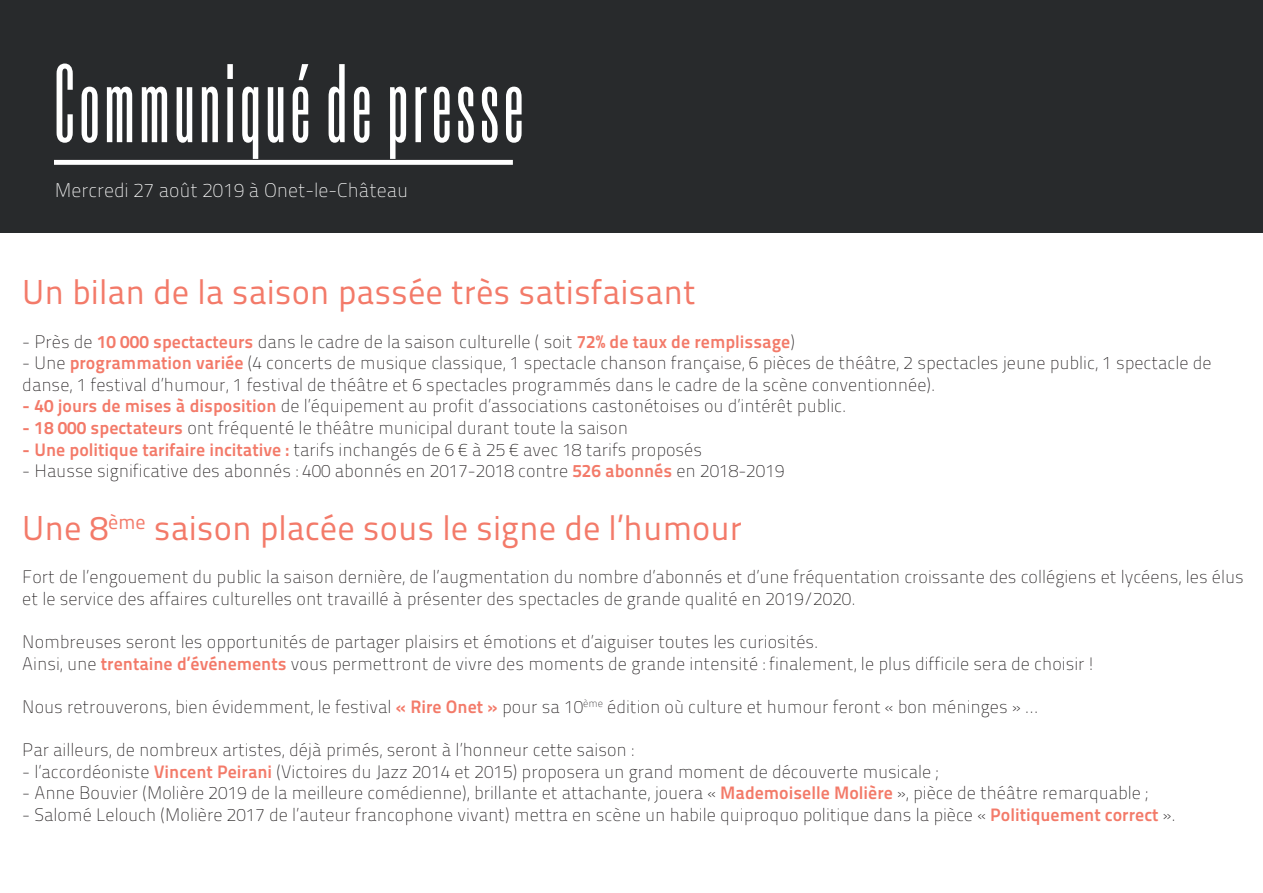
<style>
.page{position:relative;width:1263px;height:893px;background:#fff}
.page>*{position:absolute;margin:0;border:0;box-sizing:border-box;transform-origin:0 0}
.t1{font:100 111.6px "New Grotesk Square ONE";letter-spacing:.04em;color:#fff}
.t2{font:34.5px "Titillium Maps 29 L 400 wt";color:#f37a69}
.t3{font:19.65px "Titillium Maps 29 L 1 wt";color:#fff}
.t4{font:18px/21.6px "Titillium Maps 29 L 1 wt";color:#231f20}
.s1{font-family:"Titillium Maps 29 L 800 wt";color:#f37a69}
</style>
<div class="page">
<div style="left:0;top:0;width:1263px;height:233px;background:#282a2c"></div>
<div style="left:54px;top:160px;width:459px;height:5px;background:#fff"></div>
<h1 class="t1" style="left:54px;top:41px;width:471px">Communiquédepresse</h1>
<p class="t3" style="left:55px;top:176px;width:355px">Mercredi 27 août 2019 à Onet-le-Château</p>
<h2 class="t2" style="left:22px;top:267px;width:675px">Un bilan de la saison passée très satisfaisant</h2>
<p class="t4" style="left:22px;top:330px;width:774px">- Près de <span class="s1">10 000 spectacteurs</span> dans le cadre de la saison culturelle ( soit <span class="s1">72% de taux de remplissage</span>)</p>
<p class="t4" style="left:22px;top:351px;width:1191px">- Une <span class="s1">programmation variée</span> (4 concerts de musique classique, 1 spectacle chanson française, 6 pièces de théâtre, 2 spectacles jeune public, 1 spectacle de danse, 1 festival d’humour, 1 festival de théâtre et 6 spectacles programmés dans le cadre de la scène conventionnée).</p>
<p class="t4" style="left:22px;top:394px;width:826px"><span class="s1">- 40 jours de mises à disposition</span> de l’équipement au profit d’associations castonétoises ou d’intérêt public.</p>
<p class="t4" style="left:22px;top:416px;width:607px"><span class="s1">- 18 000 spectateurs</span> ont fréquenté le théâtre municipal durant toute la saison</p>
<p class="t4" style="left:22px;top:438px;width:681px"><span class="s1">- Une politique tarifaire incitative :</span> tarifs inchangés de 6 € à 25 € avec 18 tarifs proposés</p>
<p class="t4" style="left:22px;top:459px;width:764px">- Hausse significative des abonnés : 400 abonnés en 2017-2018 contre <span class="s1">526 abonnés</span> en 2018-2019</p>
<h2 class="t2" style="left:22px;top:503px;width:721px">Une 8<sup>ème</sup> saison placée sous le signe de l’humour</h2>
<p class="t4" style="left:22px;top:565px;width:1223px">Fort de l’engouement du public la saison dernière, de l’augmentation du nombre d’abonnés et d’une fréquentation croissante des collégiens et lycéens, les élus et le service des affaires culturelles ont travaillé à présenter des spectacles de grande qualité en 2019/2020.</p>
<p class="t4" style="left:22px;top:630px;width:1073px">Nombreuses seront les opportunités de partager plaisirs et émotions et d’aiguiser toutes les curiosités.<br>Ainsi, une <span class="s1">trentaine d’événements</span> vous permettront de vivre des moments de grande intensité : finalement, le plus difficile sera de choisir !</p>
<p class="t4" style="left:22px;top:695px;width:1017px">Nous retrouverons, bien évidemment, le festival <span class="s1">« Rire Onet »</span> pour sa 10<sup>ème</sup> édition où culture et humour feront « bon méninges » …</p>
<p class="t4" style="left:22px;top:738px;width:613px">Par ailleurs, de nombreux artistes, déjà primés, seront à l’honneur cette saison :</p>
<p class="t4" style="left:22px;top:760px;width:918px">- l’accordéoniste <span class="s1">Vincent Peirani</span> (Victoires du Jazz 2014 et 2015) proposera un grand moment de découverte musicale ;</p>
<p class="t4" style="left:22px;top:781px;width:1127px">- Anne Bouvier (Molière 2019 de la meilleure comédienne), brillante et attachante, jouera « <span class="s1">Mademoiselle Molière</span> », pièce de théâtre remarquable ;</p>
<p class="t4" style="left:22px;top:803px;width:1155px">- Salomé Lelouch (Molière 2017 de l’auteur francophone vivant) mettra en scène un habile quiproquo politique dans la pièce « <span class="s1">Politiquement correct</span> ».</p>
</div>
